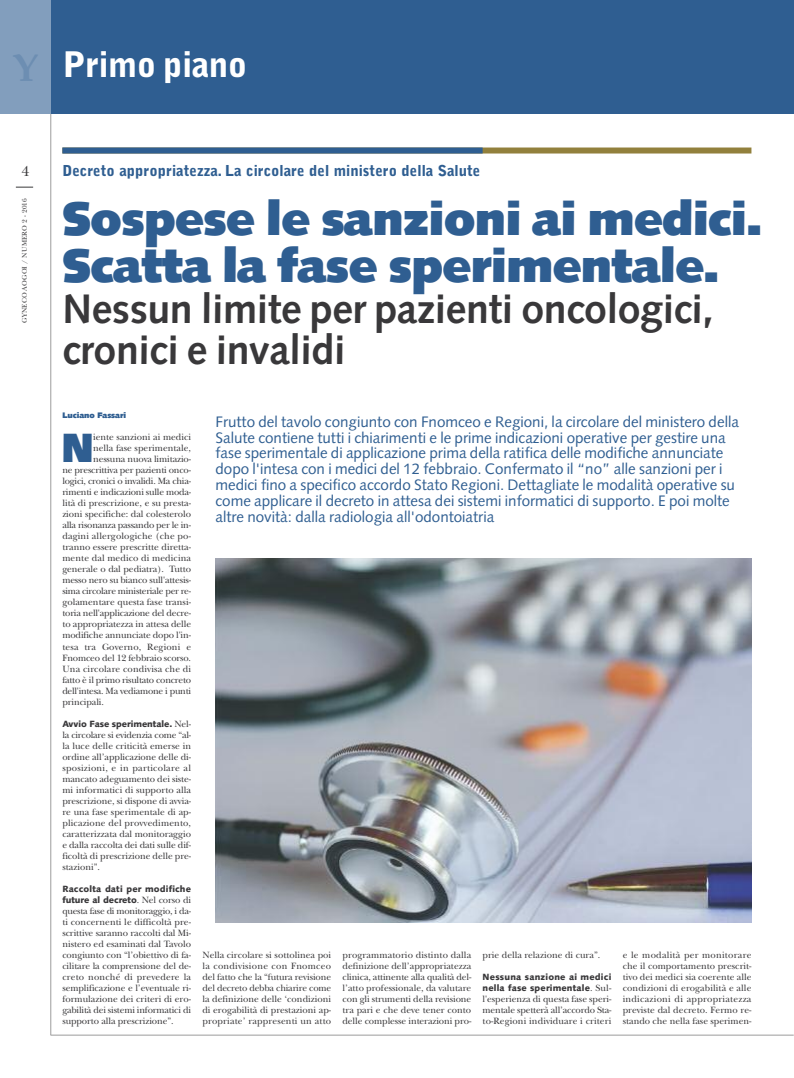
<style>
.page{position:relative;width:794px;height:1078px;background:#fff}
.page>*{position:absolute;margin:0;border:0;box-sizing:border-box;transform-origin:0 0}
.t1{font:900 46.9px/46.9px "Syntax";letter-spacing:-.01em;color:#2f5e91}
.t2{font:700 41.1px/41px "Syntax";letter-spacing:-.01em;color:#39383a}
.t3{font:900 40.8px "Syntax";color:#2f5e91}
.t4{font:900 35px "Bell Gothic";letter-spacing:-.01em;color:#fff}
.t5{font:15.2px/15.9px "Syntax";color:#2f5e91}
.t6{font:900 15px "Bell Gothic";color:#2f5e91}
.t7{font:15px "New Baskerville";color:#39383a}
.t8{font:9.5px/11px "New Baskerville";letter-spacing:-.005em;color:#39383a;text-align:justify}
.t9{font:9.5px "New Baskerville";letter-spacing:-.025em;color:#39383a}
.t10{font:9.5px "New Baskerville";letter-spacing:.015em;color:#39383a}
.t11{font:9.5px "New Baskerville";letter-spacing:-.03em;color:#39383a}
.t12{font:900 9px/11px "Syntax";letter-spacing:.015em;color:#39383a}
.t13{font:900 9px "Syntax";letter-spacing:-.01em;color:#39383a}
.t14{font:900 8px "Syntax";letter-spacing:-.01em;color:#2f5e91}
.t15{font:7px "New Baskerville";letter-spacing:.025em;color:#39383a}
.s1{font-family:"Palatino";font-weight:700;font-size:38.7px;color:#6d8eb2}
.s2{font-family:"New Baskerville";font-weight:400;font-size:9.5px}
</style>
<div class="page">
<svg style="left:16px;top:187px;width:17px;height:1px"></svg>
<hr style="left:51px;top:113px;width:1px;height:921px;background:#9c9c9c">
<hr style="left:51px;top:1034px;width:742px;height:1px;background:#9c9c9c">
<div style="left:51px;top:0;width:743px;height:113px;background:#2f5e91"></div>
<div style="left:0;top:0;width:51px;height:113px;background:#829ebd"></div>
<div style="left:62px;top:147px;width:689px;height:6px;background:#92803c"></div>
<div style="left:62px;top:147px;width:420px;height:6px;background:#2f5e91"></div>
<img style="left:215px;top:558px;width:536px;height:364px">
<h3 class="t4" style="left:13px;top:51px;width:236px"><span class="s1">Y</span> Primo piano</h3>
<h3 class="t7" style="left:22px;top:166px;width:9px">4</h3>
<p class="t15" style="left:22px;top:322px;width:126px;rotate:-90deg">GYNECO AOGOI / NUMERO 2 - 2016</p>
<h3 class="t6" style="left:62px;top:164px;width:419px">Decreto appropriatezza. La circolare del ministero della Salute</h3>
<h1 class="t1" style="left:62px;top:199px;width:701px">Sospese le sanzioni ai medici.<br>Scatta la fase sperimentale.</h1>
<h2 class="t2" style="left:62px;top:292px;width:653px">Nessun limite per pazienti oncologici, cronici e invalidi</h2>
<p class="t14" style="left:62px;top:412px;width:65px">Luciano Fassari</p>
<h3 class="t3" style="left:62px;top:431px;width:33px">N</h3>
<p class="t8" style="left:93px;top:433px;width:99px">iente sanzioni ai medici</p>
<p class="t8" style="left:93px;top:444px;width:99px">nella fase sperimentale,</p>
<p class="t8" style="left:93px;top:455px;width:99px">nessuna nuova limitazio-</p>
<p class="t8" style="left:62px;top:466px;width:130px">ne prescrittiva per pazienti onco-</p>
<p class="t9" style="left:62px;top:478px;width:130px">logici, cronici o invalidi. Ma chia-</p>
<p class="t9" style="left:62px;top:489px;width:130px">rimenti e indicazioni sulle moda-</p>
<p class="t8" style="left:62px;top:499px;width:130px">lità di prescrizione, e su presta-</p>
<p class="t8" style="left:62px;top:510px;width:130px">zioni specifiche: dal colesterolo</p>
<p class="t9" style="left:62px;top:522px;width:130px">alla risonanza passando per le in-</p>
<p class="t10" style="left:62px;top:533px;width:130px">dagini allergologiche (che po-</p>
<p class="t8" style="left:62px;top:543px;width:130px">tranno essere prescritte diretta-</p>
<p class="t8" style="left:62px;top:554px;width:130px">mente dal medico di medicina</p>
<p class="t8" style="left:62px;top:565px;width:130px">generale o dal pediatra). Tutto</p>
<p class="t8" style="left:62px;top:576px;width:130px">messo nero su bianco sull'attesis-</p>
<p class="t11" style="left:62px;top:588px;width:130px">sima circolare ministeriale per re-</p>
<p class="t8" style="left:62px;top:598px;width:130px">golamentare questa fase transi-</p>
<p class="t8" style="left:62px;top:609px;width:130px">toria nell'applicazione del decre-</p>
<p class="t8" style="left:62px;top:620px;width:130px">to appropriatezza in attesa delle</p>
<p class="t8" style="left:62px;top:631px;width:130px">modifiche annunciate dopo l'in-</p>
<p class="t10" style="left:62px;top:643px;width:130px">tesa tra Governo, Regioni e</p>
<p class="t8" style="left:62px;top:653px;width:130px">Fnomceo del 12 febbraio scorso.</p>
<p class="t10" style="left:62px;top:665px;width:130px">Una circolare condivisa che di</p>
<p class="t9" style="left:62px;top:676px;width:130px">fatto è il primo risultato concreto</p>
<p class="t11" style="left:62px;top:687px;width:130px">dell'intesa. Ma vediamone i punti</p>
<p class="t8" style="left:62px;top:697px;width:43px">principali.</p>
<p class="t13" style="left:62px;top:719px;width:130px">Avvio Fase sperimentale. <span class="s2">Nel-</span></p>
<p class="t8" style="left:62px;top:730px;width:130px">la circolare si evidenzia come “al&shy;la luce delle criticità emerse in ordine all’applicazione delle di&shy;sposizioni, e in particolare al mancato adeguamento dei siste&shy;mi informatici di supporto alla prescrizione, si dispone di avvia&shy;re una fase sperimentale di ap&shy;plicazione del provvedimento, caratterizzata dal monitoraggio e dalla raccolta dei dati sulle dif&shy;ficoltà di prescrizione delle pre&shy;stazioni”.</p>
<p class="t12" style="left:62px;top:883px;width:130px">Raccolta dati per modifiche future al decreto<span class="s2">. Nel corso di</span></p>
<p class="t8" style="left:62px;top:906px;width:130px">questa fase di monitoraggio, i da&shy;ti concernenti le difficoltà pre&shy;scrittive saranno raccolti dal Mi&shy;nistero ed esaminati dal Tavolo congiunto con “l’obiettivo di fa&shy;cilitare la comprensione del de&shy;creto nonché di prevedere la semplificazione e l’eventuale ri&shy;formulazione dei criteri di ero&shy;gabilità dei sistemi informatici di supporto alla prescrizione”.</p>
<p class="t5" style="left:215px;top:414px;width:525px">Frutto del tavolo congiunto con Fnomceo e Regioni, la circolare del ministero della Salute contiene tutti i chiarimenti e le prime indicazioni operative per gestire una fase sperimentale di applicazione prima della ratifica delle modifiche annunciate dopo l'intesa con i medici del 12 febbraio. Confermato il “no” alle sanzioni per i medici fino a specifico accordo Stato Regioni. Dettagliate le modalità operative su come applicare il decreto in attesa dei sistemi informatici di supporto. E poi molte altre novità: dalla radiologia all'odontoiatria</p>
<p class="t8" style="left:202px;top:950px;width:130px">Nella circolare si sottolinea poi la condivisione con Fnomceo del fatto che la “futura revisione del decreto debba chiarire come la definizione delle ‘condizioni di erogabilità di prestazioni ap&shy;propriate’ rappresenti un atto</p>
<p class="t8" style="left:342px;top:950px;width:130px">programmatorio distinto dalla definizione dell’appropriatezza clinica, attinente alla qualità del&shy;l’atto professionale, da valutare con gli strumenti della revisione tra pari e che deve tener conto delle complesse interazioni pro-</p>
<p class="t8" style="left:482px;top:950px;width:119px">prie della relazione di cura”.</p>
<p class="t12" style="left:482px;top:971px;width:130px">Nessuna sanzione ai medici nella fase sperimentale<span class="s2">. Sul-</span></p>
<p class="t8" style="left:482px;top:994px;width:130px">l'esperienza di questa fase speri&shy;mentale spetterà all’accordo Sta&shy;to-Regioni individuare i criteri</p>
<p class="t8" style="left:622px;top:950px;width:130px">e le modalità per monitorare che il comportamento prescrit&shy;tivo dei medici sia coerente alle condizioni di erogabilità e alle indicazioni di appropriatezza previste dal decreto. Fermo re&shy;stando che nella fase sperimen-</p>
</div>
